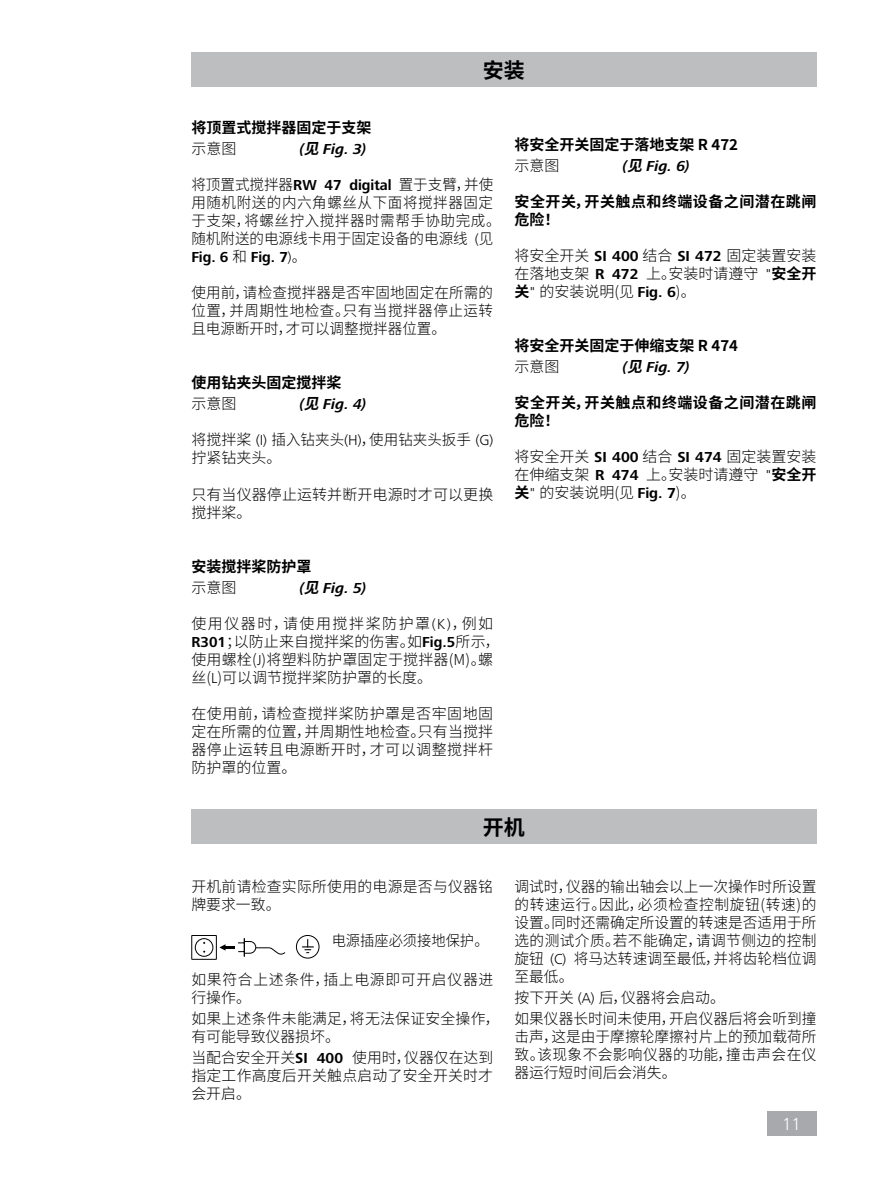
<style>
.page{position:relative;width:893px;height:1187px;background:#fff}
.page>*{position:absolute;margin:0;border:0;box-sizing:border-box;transform-origin:0 0}
.t1{font:700 21px "Source Han Sans CN";color:#000}
.t2{font:300 18px "Frutiger Next IKA";color:#fff}
.t3{font:300 15px/18px "Source Han Sans CN";letter-spacing:.005em;color:#000;text-align:justify}
.t4{font:300 15px/18px "Source Han Sans CN";letter-spacing:.035em;color:#000}
.t5{font:700 15px "Source Han Sans CN";color:#000}
.t6{font:700 15px/18px "Source Han Sans CN";letter-spacing:.035em;color:#000}
.t7{font:italic 700 15px "Frutiger Next IKA";color:#000}
.t8{font:300 15px/18px "Source Han Sans CN";letter-spacing:.045em;color:#000}
.t9{font:700 15px "Frutiger Next IKA";letter-spacing:-.005em;color:#000}
.t10{font:300 15px "Source Han Sans CN";letter-spacing:.005em;color:#000;scale:.95 1}
.s1{font-family:"Source Han Sans CN"}
.s2{font-family:"Frutiger Next IKA";font-weight:700}
.s3{font-family:"Frutiger Next IKA"}
.s4{font-family:"Source Han Sans CN";font-weight:300}
.s5{font-weight:300}
.s6{font-weight:700}
</style>
<div class="page">
<div style="left:767px;top:1111px;width:49px;height:24px;background:#a7a9ac"></div>
<div style="left:191px;top:52px;width:625px;height:34px;background:#bcbec0"></div>
<div style="left:191px;top:809px;width:625px;height:34px;background:#bcbec0"></div>
<div style="left:296px;top:935px;width:23px;height:23px;border:1px solid #000;border-radius:50%"></div>
<svg style="left:302px;top:939px;width:12px;height:14px"></svg>
<svg style="left:191px;top:935px;width:95px;height:24px"></svg>
<h1 class="t1" style="left:483px;top:58px;width:43px">安装</h1>
<p class="t5" style="left:191px;top:119px;width:181px">将顶置式搅拌器固定于支架</p>
<p class="t3" style="left:191px;top:140px;width:46px">示意图</p>
<p class="t7" style="left:299px;top:141px;width:69px">(<span class="s1">见</span> Fig. 3)</p>
<p class="t4" style="left:191px;top:176px;width:311px">将顶置式搅拌器<span class="s2">RW 47 digital</span> 置于支臂，并使用随机附送的内六角螺丝从下面将搅拌器固定于支架，将螺丝拧入搅拌器时需帮手协助完成。随机附送的电源线卡用于固定设备的电源线 <span class="s3">(</span>见</p>
<p class="t9" style="left:191px;top:249px;width:117px">Fig. 6 <span class="s4">和</span> Fig. 7<span class="s5">)</span><span class="s4">。</span></p>
<p class="t3" style="left:191px;top:284px;width:303px">使用前，请检查搅拌器是否牢固地固定在所需的位置，并周期性地检查。只有当搅拌器停止运转且电源断开时，才可以调整搅拌器位置。</p>
<p class="t5" style="left:191px;top:374px;width:151px">使用钻夹头固定搅拌桨</p>
<p class="t3" style="left:191px;top:395px;width:46px">示意图</p>
<p class="t7" style="left:299px;top:396px;width:69px">(<span class="s1">见</span> Fig. 4)</p>
<p class="t3" style="left:191px;top:431px;width:303px">将搅拌桨 <span class="s3">(I)</span> 插入钻夹头<span class="s3">(H)</span>，使用钻夹头扳手 <span class="s3">(G)</span>拧紧钻夹头。</p>
<p class="t3" style="left:191px;top:485px;width:303px">只有当仪器停止运转并断开电源时才可以更换搅拌桨。</p>
<p class="t5" style="left:191px;top:557px;width:121px">安装搅拌桨防护罩</p>
<p class="t3" style="left:191px;top:578px;width:46px">示意图</p>
<p class="t7" style="left:299px;top:579px;width:69px">(<span class="s1">见</span> Fig. 5)</p>
<p class="t3" style="left:191px;top:614px;width:310px;text-align:left">使用仪器时，请使用搅拌桨防护罩<span class="s3">(K)</span>，例如<br><span class="s2">R301</span>；以防止来自搅拌桨的伤害。如<span class="s2">Fig.5</span>所示，使用螺栓(<span class="s3">J</span>)将塑料防护罩固定于搅拌器(M)。螺丝(<span class="s3">L</span>)可以调节搅拌桨防护罩的长度。</p>
<p class="t3" style="left:191px;top:704px;width:303px">在使用前，请检查搅拌桨防护罩是否牢固地固定在所需的位置，并周期性地检查。只有当搅拌器停止运转且电源断开时，才可以调整搅拌杆防护罩的位置。</p>
<p class="t5" style="left:514px;top:136px;width:225px">将安全开关固定于落地支架 R 472</p>
<p class="t3" style="left:514px;top:157px;width:46px">示意图</p>
<p class="t7" style="left:622px;top:157px;width:69px">(<span class="s1">见</span> Fig. 6)</p>
<p class="t6" style="left:514px;top:193px;width:303px">安全开关，开关触点和终端设备之间潜在跳闸危险！</p>
<p class="t3" style="left:514px;top:247px;width:303px">将安全开关 <span class="s2">SI 400</span> 结合 <span class="s2">SI 472</span> 固定装置安装在落地支架 <span class="s2">R 472</span> 上。安装时请遵守 <span class="s3">"</span><span class="s6">安全开关</span><span class="s3">"</span> 的安装说明(见 <span class="s2">Fig. 6</span>)。</p>
<p class="t5" style="left:514px;top:337px;width:225px">将安全开关固定于伸缩支架 R 474</p>
<p class="t3" style="left:514px;top:358px;width:46px">示意图</p>
<p class="t7" style="left:622px;top:358px;width:69px">(<span class="s1">见</span> Fig. 7)</p>
<p class="t6" style="left:514px;top:394px;width:303px">安全开关，开关触点和终端设备之间潜在跳闸危险！</p>
<p class="t3" style="left:514px;top:448px;width:303px">将安全开关 <span class="s2">SI 400</span> 结合 <span class="s2">SI 474</span> 固定装置安装在伸缩支架 <span class="s2">R 474</span> 上。安装时请遵守 <span class="s3">"</span><span class="s6">安全开关</span><span class="s3">"</span> 的安装说明(见 <span class="s2">Fig. 7</span>)。</p>
<h1 class="t1" style="left:483px;top:815px;width:43px">开机</h1>
<p class="t3" style="left:191px;top:877px;width:303px">开机前请检查实际所使用的电源是否与仪器铭牌要求一致。</p>
<p class="t10" style="left:332px;top:932px;width:167px">电源插座必须接地保护。</p>
<p class="t8" style="left:191px;top:970px;width:303px">如果符合上述条件，插上电源即可开启仪器进行操作。</p>
<p class="t3" style="left:191px;top:1009px;width:310px">如果上述条件未能满足，将无法保证安全操作，有可能导致仪器损坏。</p>
<p class="t3" style="left:191px;top:1048px;width:303px">当配合安全开关<span class="s2">SI 400</span> 使用时，仪器仅在达到指定工作高度后开关触点启动了安全开关时才会开启。</p>
<p class="t3" style="left:514px;top:877px;width:303px">调试时，仪器的输出轴会以上一次操作时所设置的转速运行。因此，必须检查控制旋钮(转速)的设置。同时还需确定所设置的转速是否适用于所选的测试介质。若不能确定，请调节侧边的控制旋钮 <span class="s3">(C)</span> 将马达转速调至最低，并将齿轮档位调至最低。</p>
<p class="t3" style="left:514px;top:987px;width:303px;line-height:21px">按下开关 <span class="s3">(A)</span> 后，仪器将会启动。<br>如果仪器长时间未使用，开启仪器后将会听到撞</p>
<p class="t3" style="left:514px;top:1027px;width:303px">击声，这是由于摩擦轮摩擦衬片上的预加载荷所致。该现象不会影响仪器的功能，撞击声会在仪器运行短时间后会消失。</p>
<p class="t2" style="left:782px;top:1113px;width:21px">11</p>
</div>
